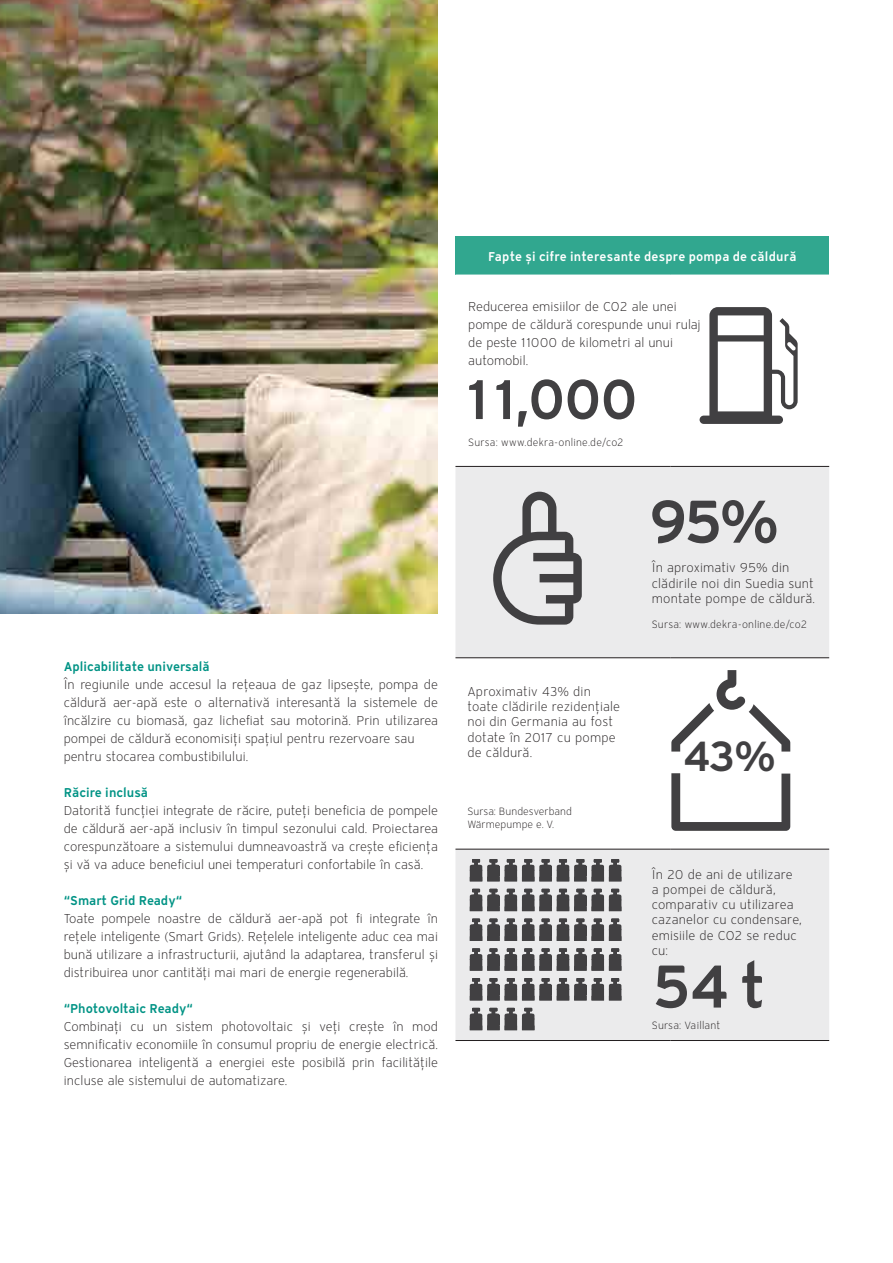
<style>
.page{position:relative;width:893px;height:1263px;background:#fff}
.page>*{position:absolute;margin:0;border:0;box-sizing:border-box;transform-origin:0 0}
.t1{font:600 60px "Vaillant 12";color:#414042}
.t2{font:600 55.5px "Vaillant 12";color:#414042}
.t3{font:600 42px "Vaillant 12";color:#414042}
.t4{font:300 12.75px/18px "Vaillant 12";color:#231f20}
.t5{font:600 12.75px "Vaillant 12";color:#009385}
.t6{font:600 12.75px "Vaillant 12";letter-spacing:.015em;color:#fff}
.t7{font:300 10.5px/12.6px "Vaillant 12";letter-spacing:.015em;color:#231f20}
</style>
<div class="page">
<div style="left:455px;top:237px;width:374px;height:38px;background:#31a78f"></div>
<svg style="left:455px;top:467px;width:374px;height:573px;fill:#ebebec"></svg>
<hr style="left:455px;top:466px;width:215px;height:1px;background:#231f20">
<hr style="left:670px;top:466px;width:159px;height:1px;background:#231f20">
<hr style="left:455px;top:657px;width:215px;height:1px;background:#231f20">
<hr style="left:670px;top:657px;width:159px;height:1px;background:#231f20">
<hr style="left:455px;top:849px;width:215px;height:1px;background:#231f20">
<hr style="left:670px;top:849px;width:159px;height:1px;background:#231f20">
<hr style="left:455px;top:1040px;width:215px;height:1px;background:#231f20">
<hr style="left:670px;top:1040px;width:159px;height:1px;background:#231f20">
<svg style="left:470px;top:859px;width:151px;height:22px;background:#7d7c7e"></svg>
<div style="left:610px;top:866px;width:11px;height:10px;background:#414042"></div>
<svg style="left:470px;top:889px;width:151px;height:22px;background:#7c7c7d"></svg>
<div style="left:610px;top:896px;width:11px;height:10px;background:#414042"></div>
<svg style="left:470px;top:918px;width:151px;height:23px;background:#7e7e7f"></svg>
<div style="left:610px;top:926px;width:11px;height:9px;background:#414042"></div>
<svg style="left:470px;top:948px;width:151px;height:23px;background:#7e7d7f"></svg>
<div style="left:610px;top:956px;width:11px;height:9px;background:#414042"></div>
<svg style="left:470px;top:978px;width:151px;height:22px;background:#7d7c7e"></svg>
<div style="left:610px;top:986px;width:11px;height:9px;background:#414042"></div>
<svg style="left:470px;top:1008px;width:64px;height:22px"></svg>
<div style="left:523px;top:1015px;width:11px;height:10px;background:#414042"></div>
<svg style="left:700px;top:307px;width:98px;height:117px"></svg>
<svg style="left:671px;top:773px;width:119px;height:58px"></svg>
<svg style="left:671px;top:670px;width:119px;height:81px"></svg>
<img style="left:0;top:0;width:438px;height:614px">
<svg style="left:493px;top:492px;width:89px;height:133px;background:#b3b3b4"></svg>
<p class="t5" style="left:64px;top:658px;width:147px">Aplicabilitate universală</p>
<p class="t4" style="left:64px;top:675px;width:376px">În regiunile unde accesul la rețeaua de gaz lipsește, pompa de căldură aer-apă este o alternativă interesantă la sistemele de încălzire cu biomasă, gaz lichefiat sau motorină. Prin utilizarea pompei de căldură economisiți spațiul pentru rezervoare sau pentru stocarea combustibilului.</p>
<p class="t5" style="left:64px;top:784px;width:86px">Răcire inclusă</p>
<p class="t4" style="left:64px;top:801px;width:376px;text-align:justify">Datorită funcției integrate de răcire, puteți beneficia de pompele de căldură aer-apă inclusiv în timpul sezonului cald. Proiectarea corespunzătoare a sistemului dumneavoastră va crește eficiența și vă va aduce beneficiul unei temperaturi confortabile în casă.</p>
<p class="t5" style="left:64px;top:892px;width:120px">“Smart Grid Ready“</p>
<p class="t4" style="left:64px;top:909px;width:376px;text-align:justify">Toate pompele noastre de căldură aer-apă pot fi integrate în rețele inteligente (Smart Grids). Rețelele inteligente aduc cea mai bună utilizare a infrastructurii, ajutând la adaptarea, transferul și distribuirea unor cantități mai mari de energie regenerabilă.</p>
<p class="t5" style="left:64px;top:1000px;width:131px">“Photovoltaic Ready“</p>
<p class="t4" style="left:64px;top:1017px;width:376px;text-align:justify">Combinați cu un sistem photovoltaic și veți crește în mod semnificativ economiile în consumul propriu de energie electrică.<br>Gestionarea inteligentă a energiei este posibilă prin facilitățile incluse ale sistemului de automatizare.</p>
<p class="t6" style="left:488px;top:248px;width:310px">Fapte și cifre interesante despre pompa de căldură</p>
<p class="t4" style="left:468px;top:297px;width:234px">Reducerea emisiilor de CO2 ale unei pompe de căldură corespunde unui rulaj de peste 11000 de kilometri al unui automobil.</p>
<h2 class="t2" style="left:466px;top:362px;width:173px">11,000</h2>
<p class="t7" style="left:468px;top:435px;width:157px">Sursa: www.dekra-online.de/co2</p>
<p class="t4" style="left:467px;top:683px;width:154px;line-height:15.3px">Aproximativ 43% din toate clădirile rezidențiale noi din Germania au fost dotate în 2017 cu pompe de căldură.</p>
<p class="t7" style="left:467px;top:805px;width:106px">Sursa: Bundesverband<br>Wärmepumpe e. V.</p>
<h1 class="t1" style="left:649px;top:481px;width:132px">95%</h1>
<p class="t4" style="left:652px;top:560px;width:165px;line-height:15.3px">În aproximativ 95% din clădirile noi din Suedia sunt montate pompe de căldură.</p>
<p class="t7" style="left:652px;top:618px;width:157px">Sursa: www.dekra-online.de/co2</p>
<h3 class="t3" style="left:683px;top:728px;width:95px">43%</h3>
<p class="t4" style="left:652px;top:866px;width:152px;line-height:15.3px">În 20 de ani de utilizare a pompei de căldură, comparativ cu utilizarea cazanelor cu condensare, emisiile de CO2 se reduc cu:</p>
<h1 class="t1" style="left:652px;top:946px;width:116px">54t</h1>
<p class="t7" style="left:652px;top:1019px;width:70px">Sursa: Vaillant</p>
</div>
